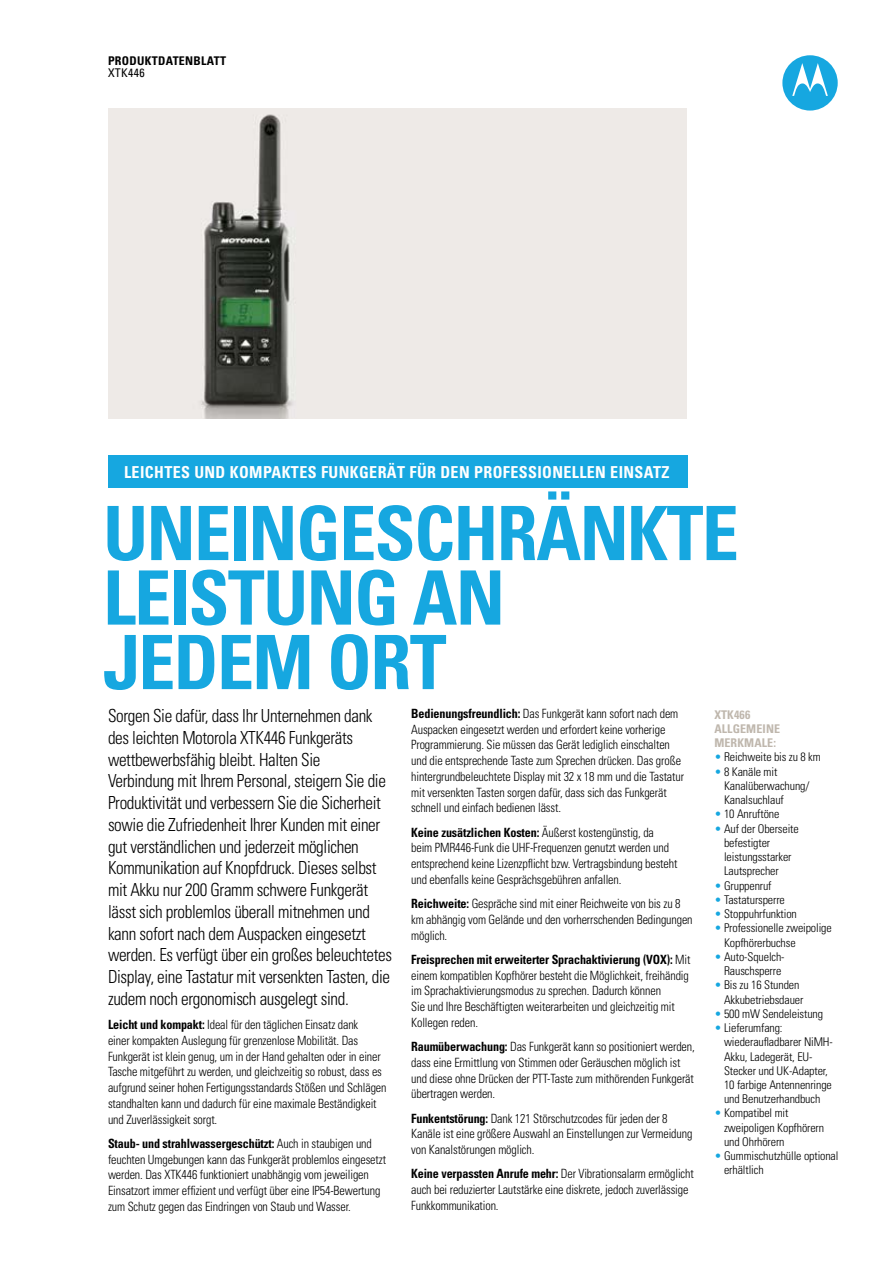
<style>
.page{position:relative;width:893px;height:1263px;background:#fff}
.page>*{position:absolute;margin:0;border:0;box-sizing:border-box;transform-origin:0 0}
.t1{font:700 condensed 75px/64.5px "Univers";letter-spacing:-.02em;color:#16a7e0}
.t2{font:300 condensed 18px/21.8px "Univers";letter-spacing:-.02em;color:#000;scale:.95 1}
.t3{font:700 condensed 16.5px "Univers";letter-spacing:.025em;color:#fff}
.t4{font:300 condensed 12.75px/15.8px "Univers";letter-spacing:-.01em;color:#000;scale:.95 1}
.t5{font:300 condensed 12px/14.2px "Univers";letter-spacing:-.01em;color:#000}
.t6{font:700 condensed 12px/14.2px "Univers";letter-spacing:.01em;color:#bfb7ad}
.t7{font:700 condensed 12px "Univers";letter-spacing:.025em;color:#000}
.t8{font:condensed 12px "Univers";letter-spacing:.025em;color:#000}
.s1{font-weight:700}
.s2{color:#16a7e0}
</style>
<div class="page">
<div style="left:782px;top:55px;width:56px;height:56px;background:#16a7e0;border-radius:50%"></div>
<svg style="left:792px;top:63px;width:36px;height:33px"></svg>
<div style="left:108px;top:456px;width:579px;height:32px;background:#16a7e0"></div>
<img style="left:108px;top:108px;width:578px;height:310px">
<p class="t7" style="left:108px;top:53px;width:120px">PRODUKTDATENBLATT</p>
<p class="t8" style="left:108px;top:65px;width:38px">XTK446</p>
<p class="t3" style="left:124px;top:462px;width:547px">LEICHTES UND KOMPAKTES FUNKGERÄT FÜR DEN PROFESSIONELLEN EINSATZ</p>
<h1 class="t1" style="left:103px;top:500px;width:637px">UNEINGESCHRÄNKTE<br>LEISTUNG AN<br>JEDEM ORT</h1>
<p class="t2" style="left:108px;top:705px;width:300px">Sorgen Sie dafür, dass Ihr Unternehmen dank des leichten Motorola XTK446 Funkgeräts wettbewerbsfähig bleibt. Halten Sie<br>Verbindung mit Ihrem Personal, steigern Sie die Produktivität und verbessern Sie die Sicherheit sowie die Zufriedenheit Ihrer Kunden mit einer gut verständlichen und jederzeit möglichen Kommunikation auf Knopfdruck. Dieses selbst mit Akku nur 200 Gramm schwere Funkgerät lässt sich problemlos überall mitnehmen und kann sofort nach dem Auspacken eingesetzt werden. Es verfügt über ein großes beleuchtetes Display, eine Tastatur mit versenkten Tasten, die zudem noch ergonomisch ausgelegt sind.</p>
<p class="t4" style="left:108px;top:1016px;width:295px"><span class="s1">Leicht und kompakt:</span> Ideal für den täglichen Einsatz dank<br>einer kompakten Auslegung für grenzenlose Mobilität. Das Funkgerät ist klein genug, um in der Hand gehalten oder in einer Tasche mitgeführt zu werden, und gleichzeitig so robust, dass es aufgrund seiner hohen Fertigungsstandards Stößen und Schlägen standhalten kann und dadurch für eine maximale Beständigkeit und Zuverlässigkeit sorgt.</p>
<p class="t4" style="left:108px;top:1135px;width:294px"><span class="s1">Staub- und strahlwassergeschützt:</span> Auch in staubigen und feuchten Umgebungen kann das Funkgerät problemlos eingesetzt werden. Das XTK446 funktioniert unabhängig vom jeweiligen Einsatzort immer effizient und verfügt über eine IP54-Bewertung zum Schutz gegen das Eindringen von Staub und Wasser.</p>
<p class="t4" style="left:411px;top:705px;width:289px"><span class="s1">Bedienungsfreundlich:</span> Das Funkgerät kann sofort nach dem Auspacken eingesetzt werden und erfordert keine vorherige Programmierung. Sie müssen das Gerät lediglich einschalten und die entsprechende Taste zum Sprechen drücken. Das große hintergrundbeleuchtete Display mit 32 x 18 mm und die Tastatur mit versenkten Tasten sorgen dafür, dass sich das Funkgerät schnell und einfach bedienen lässt.</p>
<p class="t4" style="left:411px;top:824px;width:282px"><span class="s1">Keine zusätzlichen Kosten:</span> Äußerst kostengünstig, da beim PMR446-Funk die UHF-Frequenzen genutzt werden und entsprechend keine Lizenzpflicht bzw. Vertragsbindung besteht und ebenfalls keine Gesprächsgebühren anfallen.</p>
<p class="t4" style="left:411px;top:896px;width:298px"><span class="s1">Reichweite:</span> Gespräche sind mit einer Reichweite von bis zu 8 km abhängig vom Gelände und den vorherrschenden Bedingungen möglich.</p>
<p class="t4" style="left:411px;top:951px;width:295px"><span class="s1">Freisprechen mit erweiterter Sprachaktivierung (VOX):</span> Mit einem kompatiblen Kopfhörer besteht die Möglichkeit, freihändig im Sprachaktivierungsmodus zu sprechen. Dadurch können<br>Sie und Ihre Beschäftigten weiterarbeiten und gleichzeitig mit Kollegen reden.</p>
<p class="t4" style="left:411px;top:1038px;width:300px"><span class="s1">Raumüberwachung:</span> Das Funkgerät kann so positioniert werden, dass eine Ermittlung von Stimmen oder Geräuschen möglich ist und diese ohne Drücken der PTT-Taste zum mithörenden Funkgerät übertragen werden.</p>
<p class="t4" style="left:411px;top:1110px;width:298px"><span class="s1">Funkentstörung:</span> Dank 121 Störschutzcodes für jeden der 8<br>Kanäle ist eine größere Auswahl an Einstellungen zur Vermeidung von Kanalstörungen möglich.</p>
<p class="t4" style="left:411px;top:1166px;width:299px"><span class="s1">Keine verpassten Anrufe mehr:</span> Der Vibrationsalarm ermöglicht auch bei reduzierter Lautstärke eine diskrete, jedoch zuverlässige<br>Funkkommunikation.</p>
<p class="t6" style="left:714px;top:707px;width:67px">XTK466<br>ALLGEMEINE<br>MERKMALE:</p>
<p class="t5" style="left:714px;top:750px;width:108px"><span class="s2">•</span> Reichweite bis zu 8 km</p>
<p class="t5" style="left:724px;top:764px;width:87px;text-indent:-10px"><span class="s2">•</span> 8 Kanäle mit<br>Kanalüberwachung/<br>Kanalsuchlauf</p>
<p class="t5" style="left:714px;top:807px;width:67px"><span class="s2">•</span> 10 Anruftöne</p>
<p class="t5" style="left:724px;top:821px;width:76px;text-indent:-10px"><span class="s2">•</span> Auf der Oberseite befestigter leistungsstarker<br>Lautsprecher</p>
<p class="t5" style="left:714px;top:878px;width:59px"><span class="s2">•</span> Gruppenruf</p>
<p class="t5" style="left:714px;top:892px;width:72px"><span class="s2">•</span> Tastatursperre</p>
<p class="t5" style="left:714px;top:906px;width:84px"><span class="s2">•</span> Stoppuhrfunktion</p>
<p class="t5" style="left:724px;top:921px;width:109px;text-indent:-10px"><span class="s2">•</span> Professionelle zweipolige<br>Kopfhörerbuchse</p>
<p class="t5" style="left:714px;top:949px;width:72px;text-align:center"><span class="s2">•</span> Auto-Squelch-<br>Rauschsperre</p>
<p class="t5" style="left:724px;top:978px;width:81px;text-indent:-10px"><span class="s2">•</span> Bis zu 16 Stunden<br>Akkubetriebsdauer</p>
<p class="t5" style="left:714px;top:1006px;width:110px"><span class="s2">•</span> 500 mW Sendeleistung</p>
<p class="t5" style="left:724px;top:1020px;width:110px;text-indent:-10px"><span class="s2">•</span> Lieferumfang: wiederaufladbarer NiMH-<br>Akku, Ladegerät, EU-<br>Stecker und UK-Adapter,<br>10 farbige Antennenringe und Benutzerhandbuch</p>
<p class="t5" style="left:724px;top:1106px;width:102px;text-indent:-10px"><span class="s2">•</span> Kompatibel mit zweipoligen Kopfhörern und Ohrhörern</p>
<p class="t5" style="left:724px;top:1149px;width:116px;text-indent:-10px"><span class="s2">•</span> Gummischutzhülle optional erhältlich</p>
</div>
